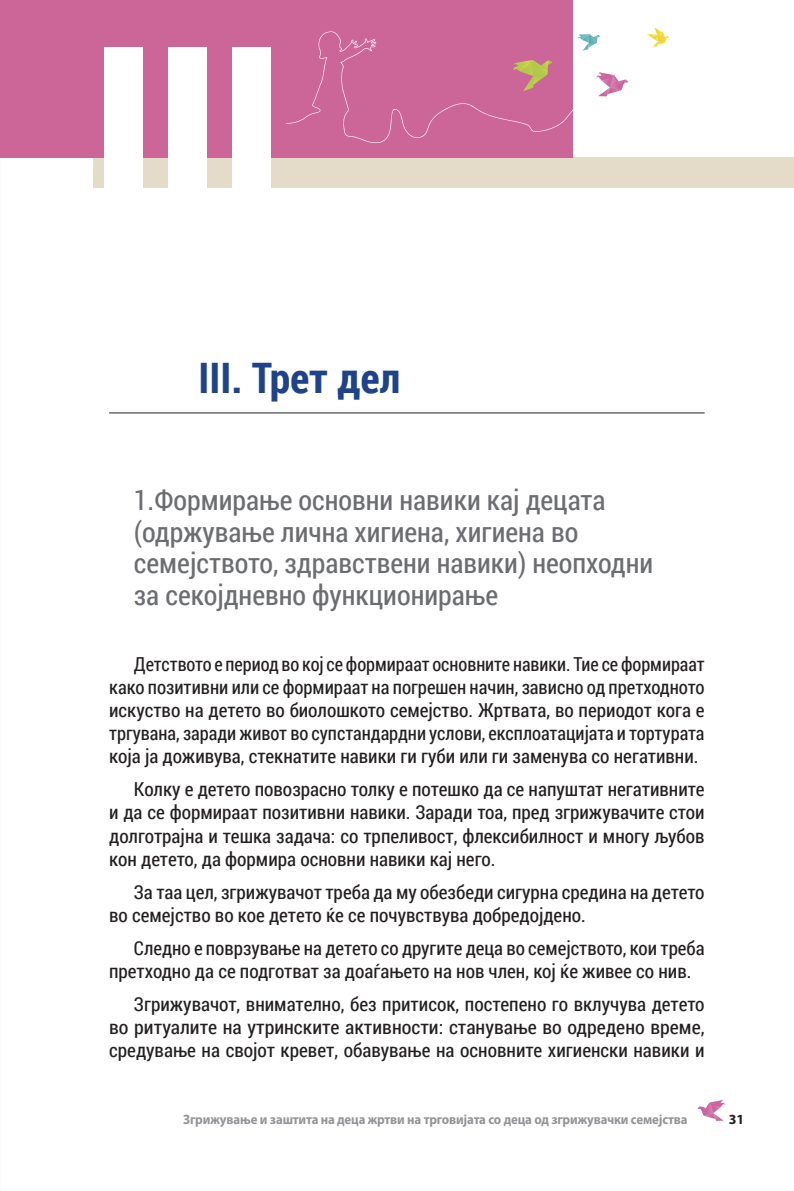
<style>
.page{position:relative;width:794px;height:1191px;background:#fff}
.page>*{position:absolute;margin:0;border:0;box-sizing:border-box;transform-origin:0 0}
.t1{font:900 210px "Myriad Pro";color:#fff}
.t2{font:700 42px "Roboto Condensed";color:#1e4388}
.t3{font:28px/31.5px "Roboto Condensed";color:#6c6d70}
.t4{font:19.25px/23.1px "Roboto Condensed";color:#231f20;text-align:justify}
.t5{font:19.25px/23.1px "Roboto Condensed";color:#231f20;text-align:justify;scale:.95 1}
.t6{font:700 14px "Myriad Pro";color:#231f20}
.t7{font:700 13.65px "Myriad Pro";letter-spacing:-.01em;color:#939598;scale:.94 1}
</style>
<div class="page">
<svg style="left:697px;top:1100px;width:28px;height:20px"></svg>
<hr style="left:109px;top:412px;width:595px;height:1px;background:#231f20">
<div style="left:94px;top:157px;width:700px;height:31px;background:#e4dcc9"></div>
<div style="left:0;top:0;width:572px;height:157px;background:#c69"></div>
<hr style="left:0;top:0;width:1px;height:1191px;background:#f7f9f9">
<svg style="left:647px;top:28px;width:22px;height:19px"></svg>
<svg style="left:286px;top:31px;width:342px;height:112px"></svg>
<h1 class="t1" style="left:92px;top:-1px;width:194px">III</h1>
<h2 class="t2" style="left:198px;top:348px;width:203px">III. Трет дел</h2>
<h3 class="t3" style="left:134px;top:483px;width:521px">1.Формирање основни навики кај децата (одржување лична хигиена, хигиена во семејството, здравствени навики) неопходни за секојдневно функционирање</h3>
<p class="t5" style="left:109px;top:652px;width:628px;text-indent:25px">Детството е период во кој се формираат основните навики. Тие се формираат како позитивни или се формираат на погрешен начин, зависно од претходното искуство на детето во биолошкото семејство. Жртвата, во периодот кога е тргувана, заради живот во супстандардни услови, експлоатацијата и тортурата која ја доживува, стекнатите навики ги губи или ги заменува со негативни.</p>
<p class="t4" style="left:109px;top:777px;width:597px;text-indent:25px">Колку е детето повозрасно толку е потешко да се напуштат негативните и да се формираат позитивни навики. Заради тоа, пред згрижувачите стои долготрајна и тешка задача: со трпеливост, флексибилност и многу љубов кон детето, да формира основни навики кај него.</p>
<p class="t4" style="left:109px;top:879px;width:597px;text-indent:25px">За таа цел, згрижувачот треба да му обезбеди сигурна средина на детето во семејство во кое детето ќе се почувствува добредојдено.</p>
<p class="t4" style="left:109px;top:935px;width:597px;text-indent:25px">Следно е поврзување на детето со другите деца во семејството, кои треба претходно да се подготват за доаѓањето на нов член, кој ќе живее со нив.</p>
<p class="t4" style="left:109px;top:992px;width:597px;text-indent:25px">Згрижувачот, внимателно, без притисок, постепено го вклучува детето во ритуалите на утринските активности: станување во одредено време, средување на својот кревет, обавување на основните хигиенски навики и</p>
<p class="t7" style="left:183px;top:1110px;width:538px">Згрижување и заштита на деца жртви на трговијата со деца од згрижувачки семејства</p>
<p class="t6" style="left:729px;top:1109px;width:17px">31</p>
</div>
